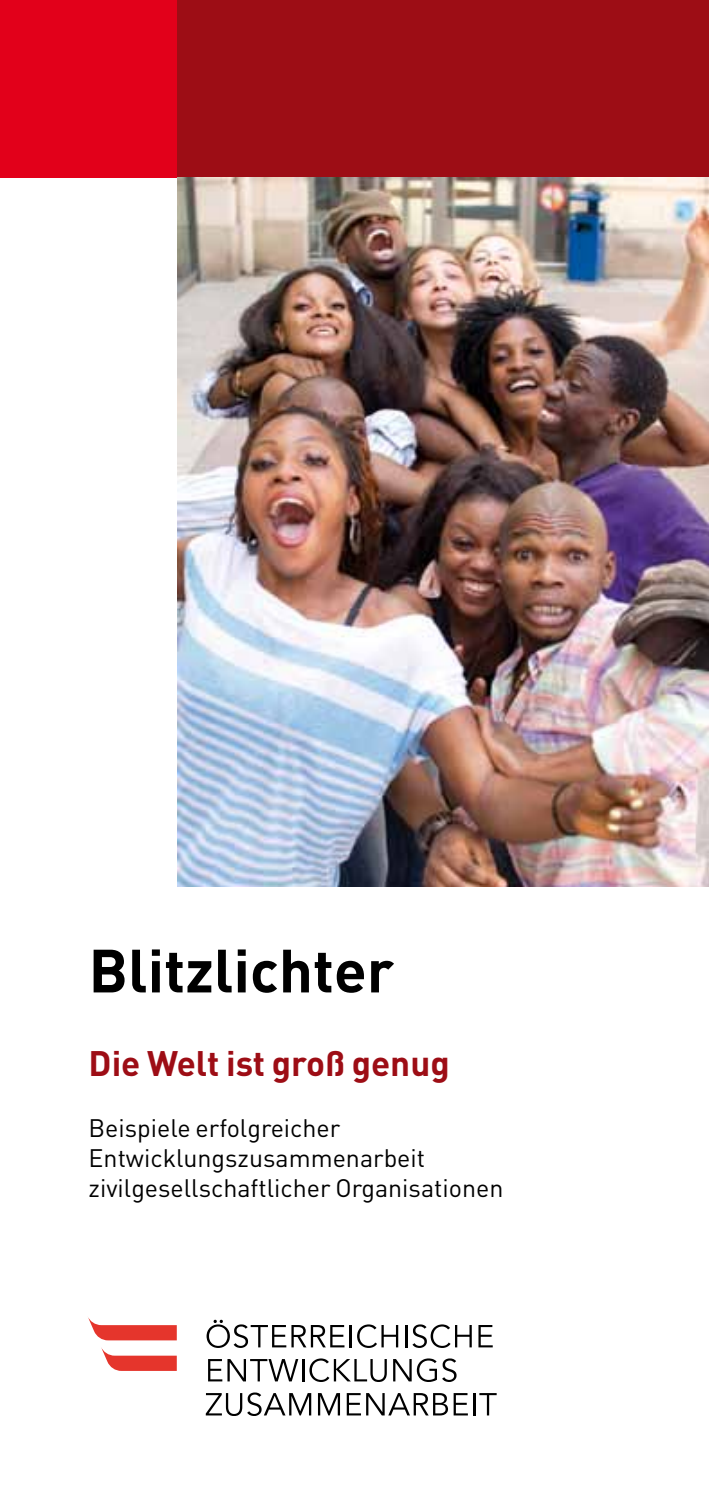
<style>
.page{position:relative;width:709px;height:1489px;background:#fff}
.page>*{position:absolute;margin:0;border:0;box-sizing:border-box;transform-origin:0 0}
.t1{font:700 60px "DIN Pro";color:#000}
.t2{font:700 35px "DIN Pro";color:#9d0d15}
.t3{font:25px/30px "DIN Pro";color:#000}
</style>
<div class="page">
<div style="left:0;top:0;width:177px;height:177px;background:#e2001a"></div>
<div style="left:177px;top:0;width:532px;height:177px;background:#9d0d15"></div>
<svg style="left:101px;top:1347px;width:76px;height:23px"></svg>
<svg style="left:88px;top:1317px;width:89px;height:23px"></svg>
<svg style="left:206px;top:1319px;width:138px;height:28px"></svg>
<hr style="left:349px;top:1324px;width:3px;height:23px;background:#000">
<svg style="left:357px;top:1324px;width:41px;height:23px"></svg>
<hr style="left:405px;top:1324px;width:2px;height:23px;background:#000">
<svg style="left:412px;top:1324px;width:60px;height:23px"></svg>
<svg style="left:478px;top:1325px;width:15px;height:22px"></svg>
<svg style="left:208px;top:1359px;width:90px;height:22px"></svg>
<hr style="left:302px;top:1358px;width:2px;height:23px;background:#000">
<svg style="left:309px;top:1358px;width:78px;height:23px"></svg>
<svg style="left:393px;top:1359px;width:18px;height:22px"></svg>
<svg style="left:417px;top:1358px;width:39px;height:23px"></svg>
<svg style="left:206px;top:1392px;width:105px;height:23px"></svg>
<svg style="left:318px;top:1393px;width:22px;height:22px"></svg>
<svg style="left:347px;top:1393px;width:121px;height:22px"></svg>
<hr style="left:473px;top:1392px;width:2px;height:23px;background:#000">
<svg style="left:479px;top:1393px;width:17px;height:22px"></svg>
<img style="left:177px;top:177px;width:532px;height:709px">
<h1 class="t1" style="left:89px;top:929px;width:307px">Blitzlichter</h1>
<h2 class="t2" style="left:89px;top:1039px;width:363px">Die Welt ist groß genug</h2>
<p class="t3" style="left:89px;top:1111px;width:416px">Beispiele erfolgreicher<br>Entwicklungszusammenarbeit zivilgesellschaftlicher Organisationen</p>
</div>
